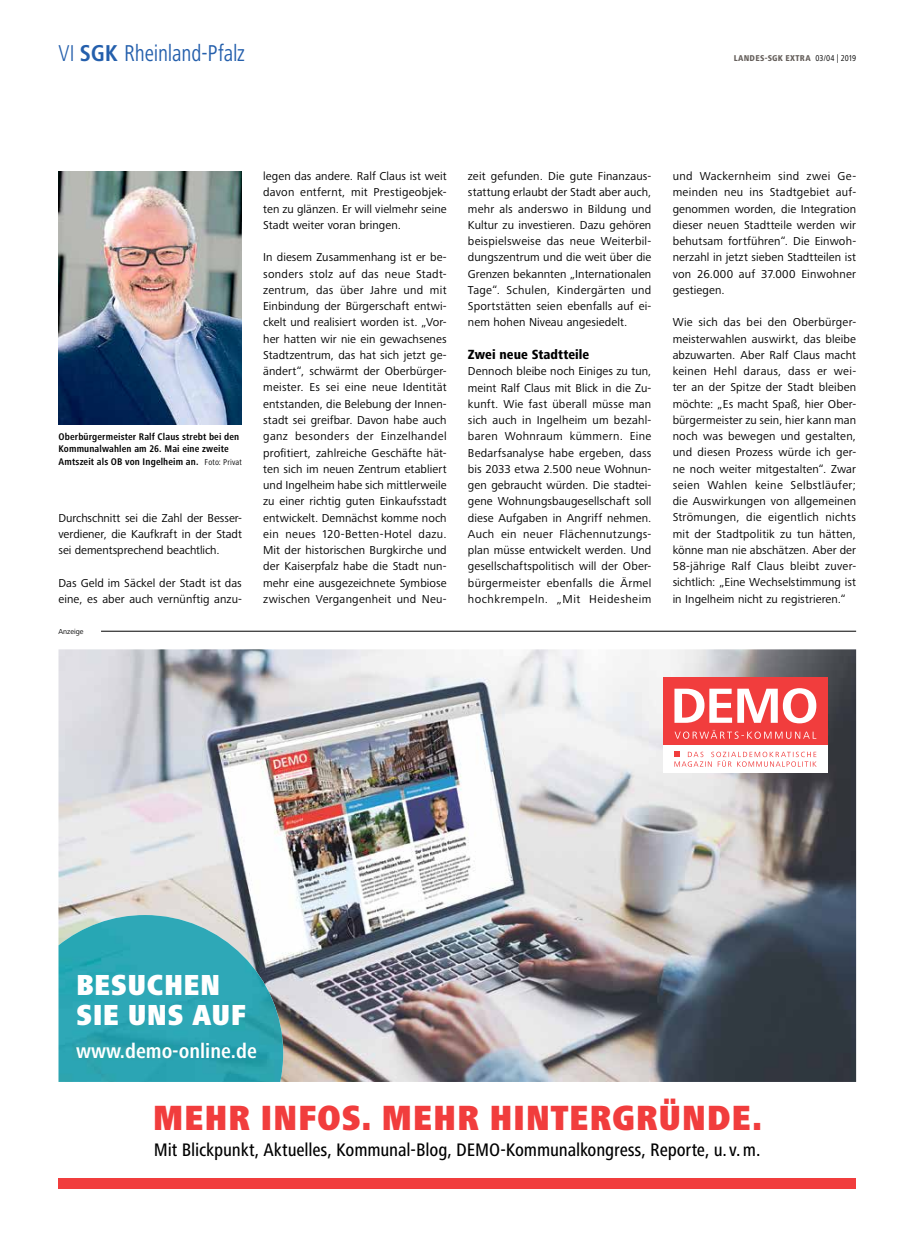
<style>
.page{position:relative;width:904px;height:1241px;background:#fff}
.page>*{position:absolute;margin:0;border:0;box-sizing:border-box;transform-origin:0 0}
.t1{font:900 condensed 36.25px "Frutiger Next Pro";letter-spacing:.015em;color:#f13d3d}
.t2{font:900 condensed 30px/30px "Frutiger Next Pro";letter-spacing:.01em;color:#fff}
.t3{font:condensed 23.75px "Frutiger Next Pro";letter-spacing:-.01em;color:#245fac;scale:.92 1}
.t4{font:700 condensed 21.25px "Frutiger Next Pro";color:#fff}
.t5{font:500 condensed 18.75px "Frutiger Next Pro";letter-spacing:-.01em;color:#000}
.t6{font:800 condensed 13.75px "Frutiger Next Pro";letter-spacing:.005em;color:#000}
.t7{font:11.88px/16.2px "Frutiger Next Pro";letter-spacing:.01em;color:#000;text-align:justify}
.t8{font:700 condensed 10px/12.5px "Frutiger Next Pro";letter-spacing:.015em;color:#000}
.t9{font:800 condensed 8.75px "Frutiger Next Pro";letter-spacing:.03em;color:#66605c}
.t10{font:7.5px "Frutiger Next Pro";color:#000}
.s1{font-weight:300}
.s2{font-weight:700}
.s3{font-weight:400;color:#000}
.s4{font-weight:400;font-size:8.75px}
</style>
<div class="page">
<img style="left:58px;top:649px;width:798px;height:432px">
<div style="left:663px;top:677px;width:164px;height:96px;background:#fff"></div>
<div style="left:663px;top:677px;width:164px;height:68px;background:#f13d3d"></div>
<svg style="left:674px;top:688px;width:142px;height:35px"></svg>
<svg style="left:674px;top:751px;width:142px;height:15px"></svg>
<svg style="left:674px;top:729px;width:140px;height:9px"></svg>
<div style="left:58px;top:1177px;width:798px;height:11px;background:#f13d3d"></div>
<img style="left:58px;top:914px;width:225px;height:167px">
<hr style="left:101px;top:631px;width:755px;height:1px;background:#000">
<img style="left:58px;top:172px;width:184px;height:252px">
<h3 class="t3" style="left:58px;top:40px;width:204px"><span class="s1">VI</span> <span class="s2">SGK</span> Rheinland-Pfalz</h3>
<p class="t9" style="left:733px;top:53px;width:124px">LANDES-SGK EXTRA <span class="s3">03/04 | 2019</span></p>
<p class="t8" style="left:58px;top:430px;width:185px">Oberbürgermeister Ralf Claus strebt bei den<br>Kommunalwahlen am 26. Mai eine zweite<br>Amtszeit als OB von Ingelheim an. <span class="s4">Foto: Privat</span></p>
<p class="t7" style="left:58px;top:509px;width:185px">Durchschnitt sei die Zahl der Besser&shy;verdiener, die Kaufkraft in der Stadt sei dementsprechend beachtlich.</p>
<p class="t7" style="left:58px;top:574px;width:185px">Das Geld im Säckel der Stadt ist das eine, es aber auch vernünftig anzu-</p>
<p class="t10" style="left:58px;top:626px;width:27px">Anzeige</p>
<p class="t7" style="left:263px;top:168px;width:185px">legen das andere. Ralf Claus ist weit davon entfernt, mit Prestigeobjek&shy;ten zu glänzen. Er will vielmehr seine Stadt weiter voran bringen.</p>
<p class="t7" style="left:263px;top:249px;width:185px">In diesem Zusammenhang ist er be&shy;sonders stolz auf das neue Stadt&shy;zentrum, das über Jahre und mit Einbindung der Bürgerschaft entwi&shy;ckelt und realisiert worden ist. „Vor&shy;her hatten wir nie ein gewachsenes Stadtzentrum, das hat sich jetzt ge&shy;ändert“, schwärmt der Oberbürger&shy;meister. Es sei eine neue Identität entstanden, die Belebung der Innen&shy;stadt sei greifbar. Davon habe auch ganz besonders der Einzelhandel profitiert, zahlreiche Geschäfte hät&shy;ten sich im neuen Zentrum etabliert und Ingelheim habe sich mittlerweile zu einer richtig guten Einkaufsstadt entwickelt. Demnächst komme noch ein neues 120-Betten-Hotel dazu.<br>Mit der historischen Burgkirche und der Kaiserpfalz habe die Stadt nun&shy;mehr eine ausgezeichnete Symbiose zwischen Vergangenheit und Neu-</p>
<p class="t7" style="left:468px;top:168px;width:185px">zeit gefunden. Die gute Finanzaus&shy;stattung erlaubt der Stadt aber auch, mehr als anderswo in Bildung und Kultur zu investieren. Dazu gehören beispielsweise das neue Weiterbil&shy;dungszentrum und die weit über die Grenzen bekannten „Internationalen Tage“. Schulen, Kindergärten und Sportstätten seien ebenfalls auf ei&shy;nem hohen Niveau angesiedelt.</p>
<p class="t6" style="left:468px;top:346px;width:123px">Zwei neue Stadtteile</p>
<p class="t7" style="left:468px;top:363px;width:185px">Dennoch bleibe noch Einiges zu tun, meint Ralf Claus mit Blick in die Zu&shy;kunft. Wie fast überall müsse man sich auch in Ingelheim um bezahl&shy;baren Wohnraum kümmern. Eine Bedarfsanalyse habe ergeben, dass bis 2033 etwa 2.500 neue Wohnun&shy;gen gebraucht würden. Die stadtei&shy;gene Wohnungsbaugesellschaft soll diese Aufgaben in Angriff nehmen.<br>Auch ein neuer Flächennutzungs&shy;plan müsse entwickelt werden. Und gesellschaftspolitisch will der Ober&shy;bürgermeister ebenfalls die Ärmel hochkrempeln. „Mit Heidesheim</p>
<p class="t7" style="left:672px;top:168px;width:185px">und Wackernheim sind zwei Ge&shy;meinden neu ins Stadtgebiet auf&shy;genommen worden, die Integration dieser neuen Stadtteile werden wir behutsam fortführen“. Die Einwoh&shy;nerzahl in jetzt sieben Stadtteilen ist von 26.000 auf 37.000 Einwohner gestiegen.</p>
<p class="t7" style="left:672px;top:314px;width:185px">Wie sich das bei den Oberbürger&shy;meisterwahlen auswirkt, das bleibe abzuwarten. Aber Ralf Claus macht keinen Hehl daraus, dass er wei&shy;ter an der Spitze der Stadt bleiben möchte: „Es macht Spaß, hier Ober&shy;bürgermeister zu sein, hier kann man noch was bewegen und gestalten, und diesen Prozess würde ich ger&shy;ne noch weiter mitgestalten“. Zwar seien Wahlen keine Selbstläufer; die Auswirkungen von allgemeinen Strömungen, die eigentlich nichts mit der Stadtpolitik zu tun hätten, könne man nie abschätzen. Aber der 58-jährige Ralf Claus bleibt zuver&shy;sichtlich: „Eine Wechselstimmung ist in Ingelheim nicht zu registrieren.“</p>
<h2 class="t2" style="left:76px;top:970px;width:172px">BESUCHEN<br>SIE UNS AUF</h2>
<h3 class="t4" style="left:76px;top:1038px;width:182px">www.demo-online.de</h3>
<h1 class="t1" style="left:153px;top:1097px;width:610px">MEHR INFOS. MEHR HINTERGRÜNDE.</h1>
<h3 class="t5" style="left:154px;top:1138px;width:608px">Mit Blickpunkt, Aktuelles, Kommunal-Blog, DEMO-Kommunalkongress, Reporte, u. v. m.</h3>
</div>
